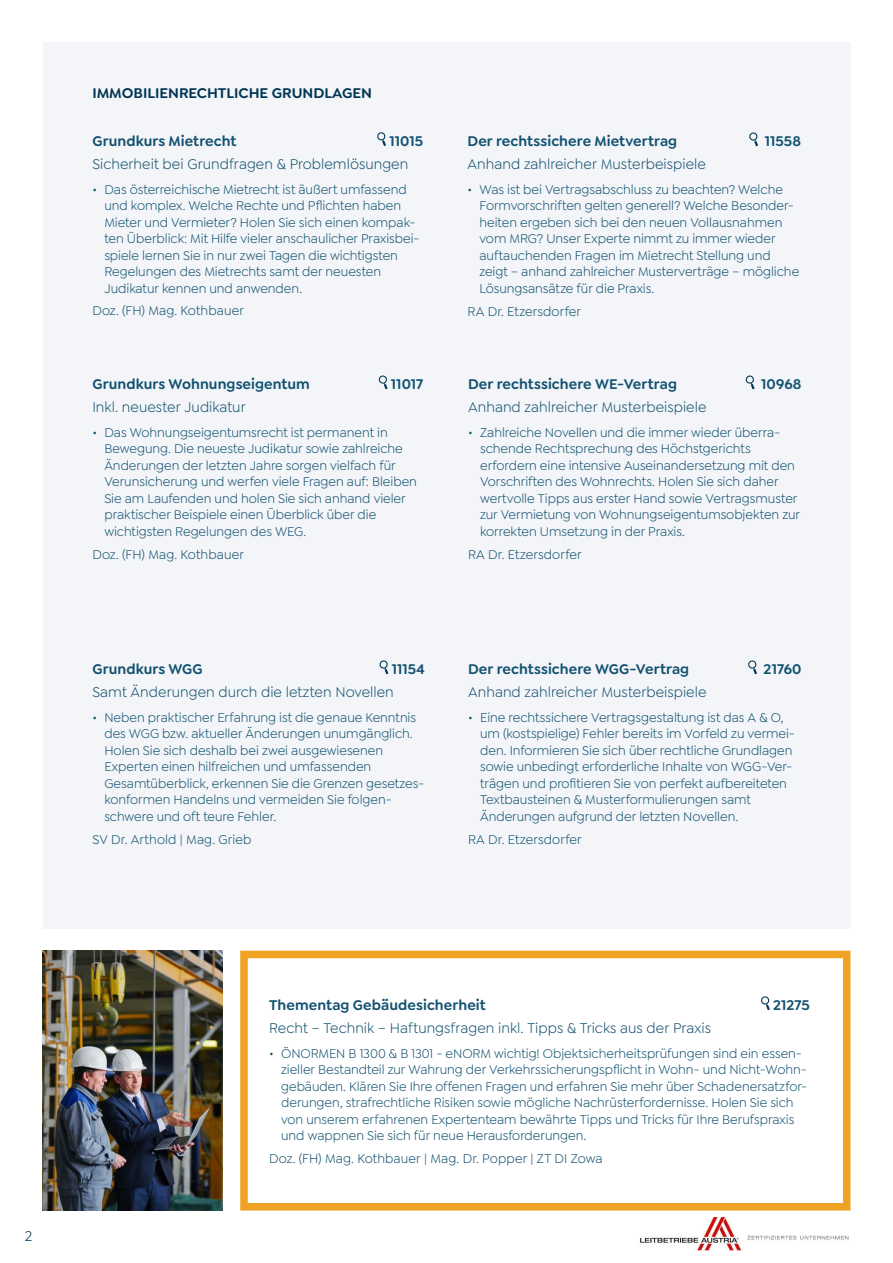
<style>
.page{position:relative;width:893px;height:1263px;background:#fff}
.page>*{position:absolute;margin:0;border:0;box-sizing:border-box;transform-origin:0 0}
.t1{font:15px "Goldplay";letter-spacing:.005em;color:#135271}
.t2{font:600 15px "Goldplay";letter-spacing:.005em;color:#135271}
.t3{font:600 15px "Goldplay";color:#003654}
.t4{font:15px "Goldplay";color:#003654}
.t5{font:13.5px/16.5px "Goldplay";letter-spacing:-.005em;color:#135271}
</style>
<div class="page">
<img style="left:640px;top:1218px;width:209px;height:32px">
<div style="left:43px;top:43px;width:807px;height:886px;background:#f3f5f8"></div>
<svg style="left:377px;top:132px;width:9px;height:14px"></svg>
<svg style="left:378px;top:375px;width:10px;height:15px"></svg>
<svg style="left:379px;top:660px;width:10px;height:15px"></svg>
<svg style="left:749px;top:132px;width:9px;height:15px"></svg>
<svg style="left:745px;top:375px;width:10px;height:15px"></svg>
<svg style="left:748px;top:660px;width:9px;height:15px"></svg>
<div style="left:240px;top:951px;width:610px;height:259px;border:8px solid #efa223"></div>
<img style="left:43px;top:951px;width:179px;height:259px">
<svg style="left:761px;top:996px;width:9px;height:15px"></svg>
<p class="t3" style="left:92px;top:83px;width:281px">IMMOBILIENRECHTLICHE GRUNDLAGEN</p>
<p class="t2" style="left:92px;top:132px;width:145px">Grundkurs Mietrecht</p>
<p class="t2" style="left:389px;top:132px;width:35px">11015</p>
<p class="t1" style="left:92px;top:155px;width:317px">Sicherheit bei Grundfragen &amp; Problemlösungen</p>
<p class="t5" style="left:104px;top:181px;width:317px;text-indent:-12px">• Das österreichische Mietrecht ist äußert umfassend und komplex. Welche Rechte und Pflichten haben Mieter und Vermieter? Holen Sie sich einen kompak&shy;ten Überblick: Mit Hilfe vieler anschaulicher Praxisbei&shy;spiele lernen Sie in nur zwei Tagen die wichtigsten Regelungen des Mietrechts samt der neuesten Judikatur kennen und anwenden.</p>
<p class="t5" style="left:92px;top:303px;width:153px">Doz. (FH) Mag. Kothbauer</p>
<p class="t2" style="left:92px;top:375px;width:219px">Grundkurs Wohnungseigentum</p>
<p class="t2" style="left:391px;top:375px;width:34px">11017</p>
<p class="t1" style="left:92px;top:398px;width:155px">Inkl. neuester Judikatur</p>
<p class="t5" style="left:104px;top:424px;width:314px;text-indent:-12px">• Das Wohnungseigentumsrecht ist permanent in Bewegung. Die neueste Judikatur sowie zahlreiche Änderungen der letzten Jahre sorgen vielfach für Verunsicherung und werfen viele Fragen auf: Bleiben Sie am Laufenden und holen Sie sich anhand vieler praktischer Beispiele einen Überblick über die wichtigsten Regelungen des WEG.</p>
<p class="t5" style="left:92px;top:546px;width:153px">Doz. (FH) Mag. Kothbauer</p>
<p class="t2" style="left:92px;top:660px;width:112px">Grundkurs WGG</p>
<p class="t2" style="left:392px;top:660px;width:35px">11154</p>
<p class="t1" style="left:92px;top:683px;width:303px">Samt Änderungen durch die letzten Novellen</p>
<p class="t5" style="left:104px;top:709px;width:321px;text-indent:-12px">• Neben praktischer Erfahrung ist die genaue Kenntnis des WGG bzw. aktueller Änderungen unumgänglich.<br>Holen Sie sich deshalb bei zwei ausgewiesenen Experten einen hilfreichen und umfassenden Gesamtüberblick, erkennen Sie die Grenzen gesetzes&shy;konformen Handelns und vermeiden Sie folgen&shy;schwere und oft teure Fehler.</p>
<p class="t5" style="left:92px;top:831px;width:161px">SV Dr. Arthold | Mag. Grieb</p>
<p class="t2" style="left:467px;top:132px;width:211px">Der rechtssichere Mietvertrag</p>
<p class="t2" style="left:765px;top:132px;width:38px">11558</p>
<p class="t1" style="left:467px;top:155px;width:240px">Anhand zahlreicher Musterbeispiele</p>
<p class="t5" style="left:479px;top:181px;width:321px;text-indent:-12px">• Was ist bei Vertragsabschluss zu beachten? Welche Formvorschriften gelten generell? Welche Besonder&shy;heiten ergeben sich bei den neuen Vollausnahmen vom MRG? Unser Experte nimmt zu immer wieder auftauchenden Fragen im Mietrecht Stellung und zeigt – anhand zahlreicher Musterverträge – mögliche Lösungsansätze für die Praxis.</p>
<p class="t5" style="left:467px;top:303px;width:115px">RA Dr. Etzersdorfer</p>
<p class="t2" style="left:468px;top:375px;width:210px">Der rechtssichere WE-Vertrag</p>
<p class="t2" style="left:761px;top:375px;width:42px">10968</p>
<p class="t1" style="left:468px;top:398px;width:240px">Anhand zahlreicher Musterbeispiele</p>
<p class="t5" style="left:480px;top:424px;width:321px;text-indent:-12px">• Zahlreiche Novellen und die immer wieder überra&shy;schende Rechtsprechung des Höchstgerichts erfordern eine intensive Auseinandersetzung mit den Vorschriften des Wohnrechts. Holen Sie sich daher wertvolle Tipps aus erster Hand sowie Vertragsmuster zur Vermietung von Wohnungseigentumsobjekten zur korrekten Umsetzung in der Praxis.</p>
<p class="t5" style="left:468px;top:546px;width:115px">RA Dr. Etzersdorfer</p>
<p class="t2" style="left:468px;top:660px;width:223px">Der rechtssichere WGG-Vertrag</p>
<p class="t2" style="left:764px;top:660px;width:39px">21760</p>
<p class="t1" style="left:468px;top:683px;width:240px">Anhand zahlreicher Musterbeispiele</p>
<p class="t5" style="left:480px;top:709px;width:316px;text-indent:-12px">• Eine rechtssichere Vertragsgestaltung ist das A &amp; O, um (kostspielige) Fehler bereits im Vorfeld zu vermei&shy;den. Informieren Sie sich über rechtliche Grundlagen sowie unbedingt erforderliche Inhalte von WGG-Ver&shy;trägen und profitieren Sie von perfekt aufbereiteten Textbausteinen &amp; Musterformulierungen samt Änderungen aufgrund der letzten Novellen.</p>
<p class="t5" style="left:468px;top:831px;width:115px">RA Dr. Etzersdorfer</p>
<p class="t4" style="left:25px;top:1228px;width:9px">2</p>
<p class="t2" style="left:269px;top:996px;width:218px">Thementag Gebäudesicherheit</p>
<p class="t2" style="left:773px;top:996px;width:38px">21275</p>
<p class="t1" style="left:269px;top:1019px;width:443px">Recht – Technik – Haftungsfragen inkl. Tipps &amp; Tricks aus der Praxis</p>
<p class="t5" style="left:281px;top:1045px;width:528px;text-indent:-12px">• ÖNORMEN B 1300 &amp; B 1301 - eNORM wichtig! Objektsicherheitsprüfungen sind ein essen&shy;zieller Bestandteil zur Wahrung der Verkehrssicherungspflicht in Wohn- und Nicht-Wohn&shy;gebäuden. Klären Sie Ihre offenen Fragen und erfahren Sie mehr über Schadenersatzfor&shy;derungen, strafrechtliche Risiken sowie mögliche Nachrüsterfordernisse. Holen Sie sich von unserem erfahrenen Expertenteam bewährte Tipps und Tricks für Ihre Berufspraxis und wappnen Sie sich für neue Herausforderungen.</p>
<p class="t5" style="left:269px;top:1150px;width:335px">Doz. (FH) Mag. Kothbauer | Mag. Dr. Popper | ZT DI Zowa</p>
</div>
